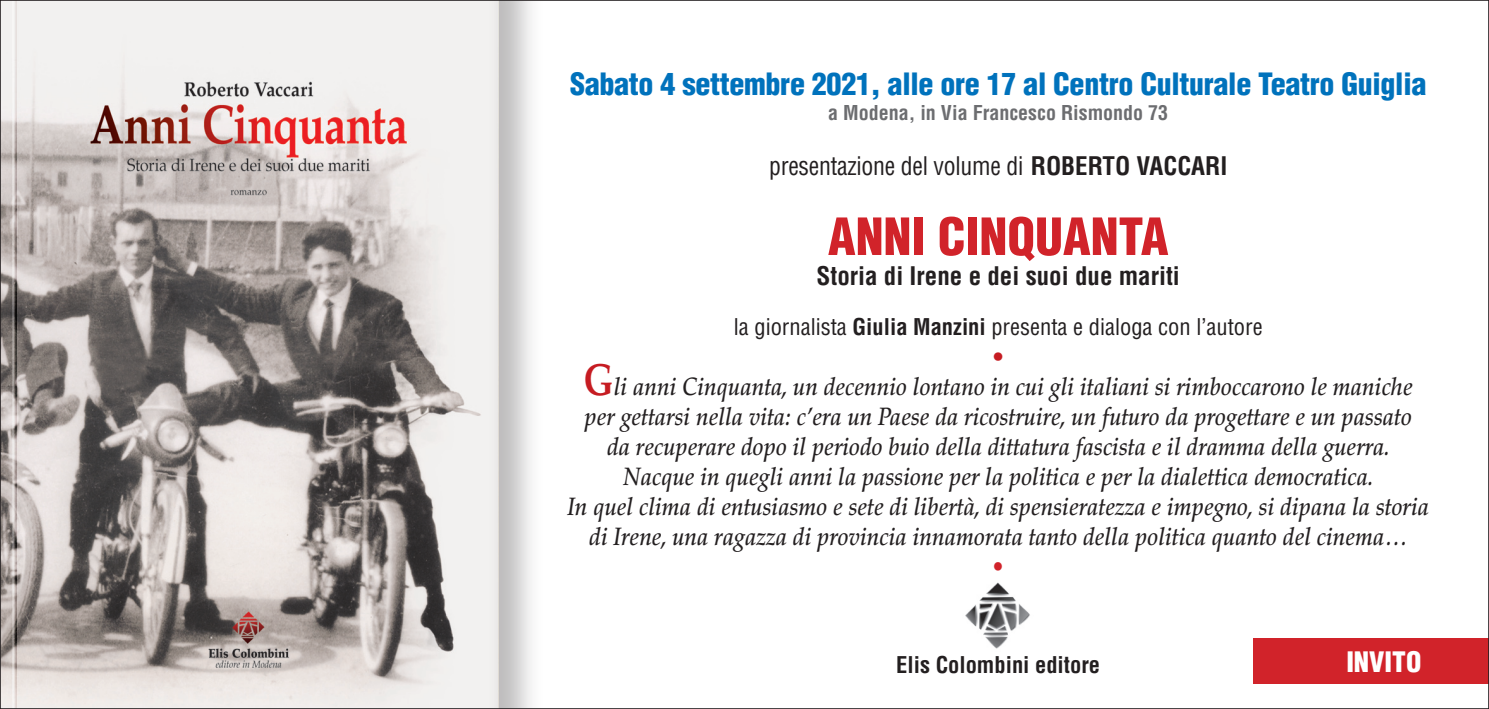
<style>
.page{position:relative;width:1489px;height:709px;background:#fff}
.page>*{position:absolute;margin:0;border:0;box-sizing:border-box;transform-origin:0 0}
.t1{font:900 condensed 50px "Helvetica";color:#d1232a}
.t2{font:900 condensed 30px "Helvetica";letter-spacing:-.01em;color:#0072bc}
.t3{font:900 condensed 27.5px "Helvetica";color:#fff}
.t4{font:italic 500 25px/30px "Palatino";letter-spacing:.005em;color:#231f20;text-align:center;scale:.9 1}
.t5{font:condensed 25px "Helvetica";letter-spacing:-.01em;color:#231f20;scale:.95 1}
.t6{font:700 condensed 25px "Helvetica";color:#231f20}
.t7{font:italic 500 25px "Palatino";color:#d1232a;scale:.9 1}
.t8{font:condensed 22.5px "Helvetica";color:#231f20}
.t9{font:700 condensed 22.5px "Helvetica";color:#231f20}
.t10{font:700 condensed 22.5px "Helvetica";color:#c61c22}
.t11{font:700 condensed 20px "Helvetica";color:#6c6d70}
.s1{font-weight:700}
.s2{font-weight:700;font-style:normal;font-size:45px;color:#c61c22}
</style>
<div class="page">
<div style="left:1252px;top:638px;width:236px;height:45px;background:#d1232a"></div>
<div style="left:0;top:0;width:546px;height:709px;background:#231f20;opacity:.3"></div>
<img style="left:2px;top:2px;width:496px;height:705px">
<img style="left:965px;top:582px;width:65px;height:67px">
<p class="t2" style="left:570px;top:65px;width:857px">Sabato 4 settembre 2021, alle ore 17 al Centro Culturale Teatro Guiglia</p>
<p class="t11" style="left:828px;top:100px;width:341px">a Modena, in Via Francesco Rismondo 73</p>
<p class="t5" style="left:769px;top:150px;width:484px">presentazione del volume di <span class="s1">ROBERTO VACCARI</span></p>
<p class="t1" style="left:827px;top:205px;width:342px">ANNI CINQUANTA</p>
<p class="t6" style="left:816px;top:260px;width:365px">Storia di Irene e dei suoi due mariti</p>
<p class="t8" style="left:733px;top:313px;width:530px">la giornalista <span class="s1">Giulia Manzini</span> presenta e dialoga con l’autore</p>
<p class="t10" style="left:993px;top:343px;width:11px">•</p>
<p class="t4" style="left:583px;top:372px;width:922px"><span class="s2">G</span>li anni Cinquanta, un decennio lontano in cui gli italiani si rimboccarono le maniche</p>
<p class="t4" style="left:584px;top:402px;width:920px">per gettarsi nella vita: c’era un Paese da ricostruire, un futuro da progettare e un passato</p>
<p class="t4" style="left:607px;top:432px;width:871px">da recuperare dopo il periodo buio della dittatura fascista e il dramma della guerra.</p>
<p class="t4" style="left:623px;top:462px;width:835px">Nacque in quegli anni la passione per la politica e per la dialettica democratica.</p>
<p class="t4" style="left:567px;top:492px;width:958px">In quel clima di entusiasmo e sete di libertà, di spensieratezza e impegno, si dipana la storia di Irene, una ragazza di provincia innamorata tanto della politica quanto del cinema…</p>
<p class="t7" style="left:992px;top:552px;width:14px">•</p>
<p class="t9" style="left:896px;top:650px;width:205px">Elis Colombini editore</p>
<p class="t3" style="left:1346px;top:644px;width:76px">INVITO</p>
</div>
